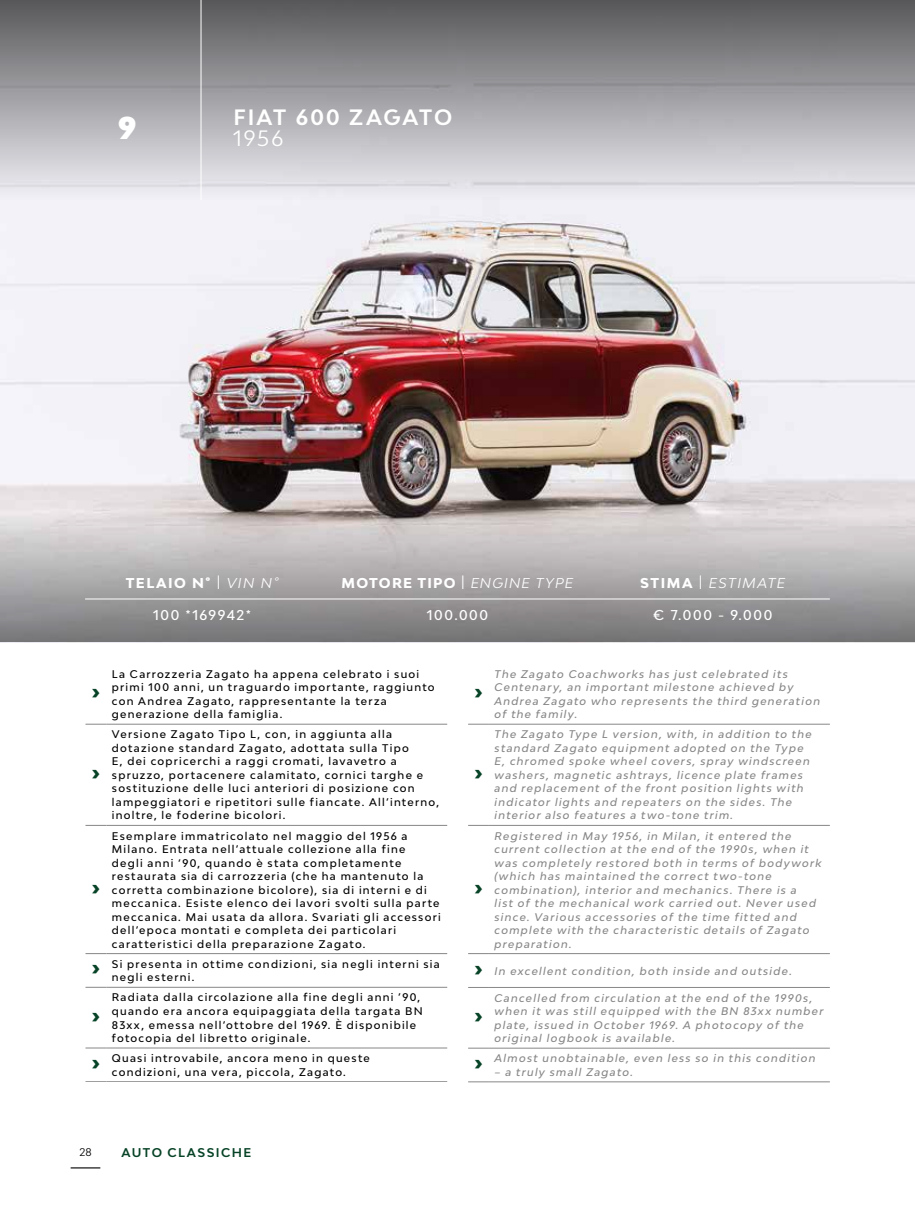
<style>
.page{position:relative;width:915px;height:1212px;background:#fff}
.page>*{position:absolute;margin:0;border:0;box-sizing:border-box;transform-origin:0 0}
.t1{font:900 30px "Bw Modelica";color:#fff}
.t2{font:700 21px "Bw Modelica";letter-spacing:.09em;color:#fff}
.t3{font:21px "Bw Modelica";color:#fff}
.t4{font:900 18px "Bw Modelica";color:#074326}
.t5{font:800 13.5px "Bw Modelica";letter-spacing:.09em;color:#fff}
.t6{font:500 13.5px "Bw Modelica";letter-spacing:.125em;color:#fff}
.t7{font:italic 13.5px "Bw Modelica";letter-spacing:.105em;color:#fff}
.t8{font:500 13.5px "Bw Modelica";letter-spacing:.1em;color:#fff}
.t9{font:700 12px "Bw Modelica";letter-spacing:.12em;color:#074326}
.t10{font:500 10.5px/13.5px "Bw Modelica";letter-spacing:.12em;color:#000}
.t11{font:italic 500 10.5px/13.5px "Bw Modelica";letter-spacing:.12em;color:#878787}
.t12{font:10.5px "Bw Modelica";color:#000}
.s1{font-weight:400}
.s2{font-weight:400;font-style:italic}
.s3{font-weight:800;font-style:normal}
.s4{font-style:normal}
.s5{font-weight:900;font-size:18px;color:#074326}
.s6{font-weight:900;font-style:normal;font-size:18px;color:#074326}
</style>
<div class="page">
<img style="left:0;top:200px;width:914px;height:315px">
<div style="left:0;top:0;width:914px;height:200px;background:linear-gradient(to bottom,#575759,#eeedf3)"></div>
<div style="left:0;top:515px;width:914px;height:127px;background:linear-gradient(to bottom,#e1dbdb,#757677)"></div>
<hr style="left:200px;top:0;width:1px;height:200px;background:#fff">
<svg style="left:85px;top:724px;width:21px;height:1px"></svg>
<hr style="left:106px;top:724px;width:341px;height:1px;background:#878787">
<svg style="left:85px;top:987px;width:21px;height:1px"></svg>
<hr style="left:106px;top:987px;width:341px;height:1px;background:#878787">
<svg style="left:85px;top:1048px;width:21px;height:1px"></svg>
<hr style="left:106px;top:1048px;width:341px;height:1px;background:#878787">
<svg style="left:85px;top:1081px;width:21px;height:1px"></svg>
<hr style="left:106px;top:1081px;width:341px;height:1px;background:#878787">
<svg style="left:85px;top:825px;width:21px;height:1px"></svg>
<hr style="left:106px;top:825px;width:341px;height:1px;background:#878787">
<svg style="left:85px;top:953px;width:21px;height:1px"></svg>
<hr style="left:106px;top:953px;width:341px;height:1px;background:#878787">
<svg style="left:468px;top:724px;width:20px;height:1px"></svg>
<hr style="left:488px;top:724px;width:341px;height:1px;background:#878787">
<svg style="left:468px;top:825px;width:20px;height:1px"></svg>
<hr style="left:488px;top:825px;width:341px;height:1px;background:#878787">
<svg style="left:468px;top:953px;width:20px;height:1px"></svg>
<hr style="left:488px;top:953px;width:341px;height:1px;background:#878787">
<svg style="left:468px;top:987px;width:20px;height:1px"></svg>
<hr style="left:488px;top:987px;width:341px;height:1px;background:#878787">
<svg style="left:468px;top:1048px;width:20px;height:1px"></svg>
<hr style="left:488px;top:1048px;width:341px;height:1px;background:#878787">
<svg style="left:468px;top:1081px;width:20px;height:1px"></svg>
<hr style="left:488px;top:1081px;width:341px;height:1px;background:#878787">
<hr style="left:85px;top:599px;width:744px;height:1px;background:#fff">
<svg style="left:71px;top:1167px;width:29px;height:1px"></svg>
<h1 class="t1" style="left:118px;top:108px;width:20px">9</h1>
<h2 class="t2" style="left:233px;top:104px;width:220px">FIAT 600 ZAGATO</h2>
<h2 class="t3" style="left:233px;top:125px;width:51px">1956</h2>
<p class="t5" style="left:126px;top:574px;width:154px">TELAIO N° <span class="s1">|</span> <span class="s2">VIN N°</span></p>
<p class="t5" style="left:341px;top:574px;width:233px">MOTORE TIPO <span class="s1">|</span> <span class="s2">ENGINE TYPE</span></p>
<p class="t7" style="left:640px;top:574px;width:147px"><span class="s3">STIMA</span> <span class="s4">|</span> ESTIMATE</p>
<p class="t8" style="left:153px;top:606px;width:99px">100 *169942*</p>
<p class="t6" style="left:427px;top:606px;width:63px">100.000</p>
<p class="t6" style="left:653px;top:606px;width:120px">€ 7.000 - 9.000</p>
<h3 class="t4" style="left:92px;top:679px;width:10px">›</h3>
<h3 class="t4" style="left:92px;top:760px;width:10px">›</h3>
<p class="t10" style="left:112px;top:667px;width:324px">La Carrozzeria Zagato ha appena celebrato i suoi primi 100 anni, un traguardo importante, raggiunto con Andrea Zagato, rappresentante la terza generazione della famiglia.</p>
<p class="t10" style="left:112px;top:727px;width:328px">Versione Zagato Tipo L, con, in aggiunta alla dotazione standard Zagato, adottata sulla Tipo<br>E, dei copricerchi a raggi cromati, lavavetro a spruzzo, portacenere calamitato, cornici targhe e sostituzione delle luci anteriori di posizione con lampeggiatori e ripetitori sulle fiancate. All’interno, inoltre, le foderine bicolori.</p>
<h3 class="t4" style="left:474px;top:679px;width:10px">›</h3>
<h3 class="t4" style="left:474px;top:760px;width:10px">›</h3>
<p class="t11" style="left:494px;top:667px;width:327px">The Zagato Coachworks has just celebrated its Centenary, an important milestone achieved by Andrea Zagato who represents the third generation of the family.</p>
<p class="t11" style="left:494px;top:727px;width:318px">The Zagato Type L version, with, in addition to the standard Zagato equipment adopted on the Type E, chromed spoke wheel covers, spray windscreen washers, magnetic ashtrays, licence plate frames and replacement of the front position lights with indicator lights and repeaters on the sides. The interior also features a two-tone trim.</p>
<p class="t10" style="left:112px;top:829px;width:330px">Esemplare immatricolato nel maggio del 1956 a Milano. Entrata nell’attuale collezione alla fine<br>degli anni ‘90, quando è stata completamente restaurata sia di carrozzeria (che ha mantenuto la corretta combinazione bicolore), sia di interni e di meccanica. Esiste elenco dei lavori svolti sulla parte meccanica. Mai usata da allora. Svariati gli accessori dell’epoca montati e completa dei particolari caratteristici della preparazione Zagato.</p>
<p class="t10" style="left:112px;top:957px;width:329px;text-indent:-20px"><span class="s5">›</span> Si presenta in ottime condizioni, sia negli interni sia negli esterni.</p>
<h3 class="t4" style="left:92px;top:1003px;width:10px">›</h3>
<h3 class="t4" style="left:92px;top:875px;width:10px">›</h3>
<p class="t10" style="left:112px;top:990px;width:312px">Radiata dalla circolazione alla fine degli anni ’90, quando era ancora equipaggiata della targata BN 83xx, emessa nell’ottobre del 1969. È disponibile fotocopia del libretto originale.</p>
<p class="t10" style="left:92px;top:1051px;width:279px;text-align:center"><span class="s5">›</span> Quasi introvabile, ancora meno in queste condizioni, una vera, piccola, Zagato.</p>
<p class="t11" style="left:494px;top:829px;width:328px">Registered in May 1956, in Milan, it entered the current collection at the end of the 1990s, when it was completely restored both in terms of bodywork (which has maintained the correct two-tone combination), interior and mechanics. There is a<br>list of the mechanical work carried out. Never used since. Various accessories of the time fitted and complete with the characteristic details of Zagato preparation.</p>
<p class="t11" style="left:474px;top:964px;width:319px"><span class="s6">›</span> In excellent condition, both inside and outside.</p>
<h3 class="t4" style="left:474px;top:1003px;width:10px">›</h3>
<h3 class="t4" style="left:474px;top:875px;width:10px">›</h3>
<p class="t11" style="left:494px;top:991px;width:330px">Cancelled from circulation at the end of the 1990s, when it was still equipped with the BN 83xx number plate, issued in October 1969. A photocopy of the original logbook is available.</p>
<p class="t11" style="left:474px;top:1051px;width:342px"><span class="s6">›</span> Almost unobtainable, even less so in this condition</p>
<p class="t11" style="left:494px;top:1065px;width:140px">– a truly small Zagato.</p>
<p class="t12" style="left:79px;top:1146px;width:14px">28</p>
<p class="t9" style="left:121px;top:1144px;width:131px">AUTO CLASSICHE</p>
</div>
